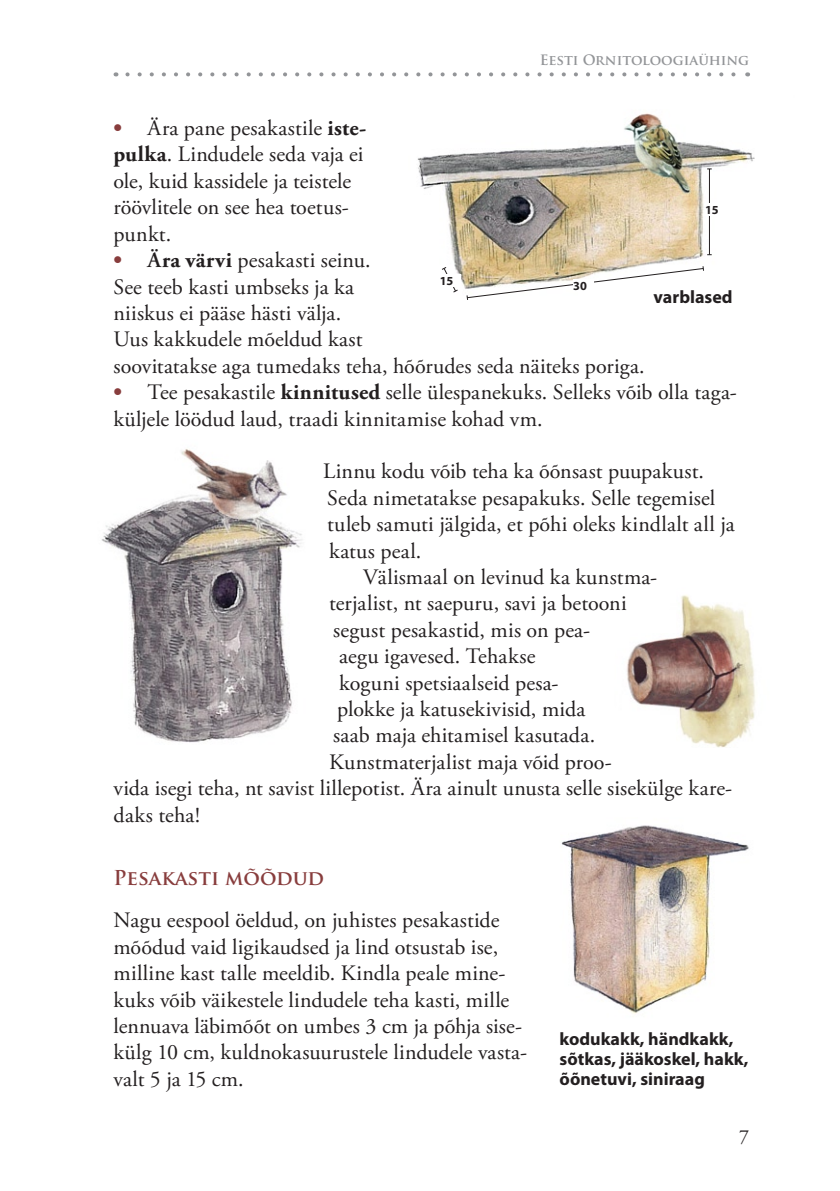
<style>
.page{position:relative;width:840px;height:1191px;background:#fff}
.page>*{position:absolute;margin:0;border:0;box-sizing:border-box;transform-origin:0 0}
.t1{font:22px/26.4px "Adobe Garamond Pro";letter-spacing:.005em;color:#231f20}
.t2{font:700 20px "Trajan Pro";color:#883d3d}
.t3{font:20px "Adobe Garamond Pro";color:#231f20}
.t4{font:700 18px/20px "Myriad Pro";color:#231f20}
.t5{font:700 14px "Trajan Pro";color:#939598}
.t6{font:700 12.4px "Myriad Pro";color:#231f20}
.s1{font-weight:700;color:#883d3d}
.s2{font-weight:700}
.s3{font-weight:600}
</style>
<div class="page">
<svg style="left:127px;top:72px;width:609px;height:4px"></svg>
<img style="left:417px;top:113px;width:338px;height:176px">
<img style="left:101px;top:449px;width:201px;height:294px">
<img style="left:627px;top:595px;width:129px;height:152px">
<img style="left:561px;top:825px;width:188px;height:189px">
<svg style="left:466px;top:266px;width:238px;height:34px"></svg>
<div style="left:573px;top:279px;width:20px;height:12px;background:#fff"></div>
<hr style="left:708px;top:169px;width:1px;height:86px;background:#231f20">
<div style="left:704px;top:203px;width:21px;height:13px;background:#fff"></div>
<svg style="left:440px;top:266px;width:18px;height:27px"></svg>
<div style="left:439px;top:274px;width:21px;height:13px;background:#fff"></div>
<p class="t5" style="left:539px;top:52px;width:211px">Eesti Ornitoloogiaühing</p>
<p class="t1" style="left:113px;top:116px;width:254px"><span class="s1">•</span> Ära pane pesakastile <span class="s2">iste&shy;pulka</span>. Lindudele seda vaja ei ole, kuid kassidele ja teistele röövlitele on see hea toetus&shy;punkt.</p>
<p class="t1" style="left:113px;top:248px;width:532px"><span class="s1">•</span> <span class="s3">Ä</span><span class="s2">ra värvi</span> pesakasti seinu.<br>See teeb kasti umbseks ja ka<br>niiskus ei pääse hästi välja.<br>Uus kakkudele mõeldud kast<br>soovitatakse aga tumedaks teha, hõõrudes seda näiteks poriga.</p>
<p class="t1" style="left:113px;top:380px;width:624px"><span class="s1">•</span> Tee pesakastile <span class="s2">kinnitused</span> selle ülespanekuks. Selleks võib olla taga&shy;küljele löödud laud, traadi kinnitamise kohad vm.</p>
<p class="t1" style="left:323px;top:459px;width:382px">Linnu kodu võib teha ka õõnsast puupakust.</p>
<p class="t1" style="left:327px;top:485px;width:389px">Seda nimetatakse pesapakuks. Selle tegemisel</p>
<p class="t1" style="left:327px;top:512px;width:408px">tuleb samuti jälgida, et põhi oleks kindlalt all ja</p>
<p class="t1" style="left:329px;top:538px;width:94px">katus peal.</p>
<p class="t1" style="left:363px;top:564px;width:295px">Välismaal on levinud ka kunstma-</p>
<p class="t1" style="left:329px;top:591px;width:299px">terjalist, nt saepuru, savi ja betooni</p>
<p class="t1" style="left:333px;top:617px;width:258px">segust pesakastid, mis on pea-</p>
<p class="t1" style="left:339px;top:644px;width:197px">aegu igavesed. Tehakse</p>
<p class="t1" style="left:339px;top:670px;width:221px">koguni spetsiaalseid pesa-</p>
<p class="t1" style="left:337px;top:696px;width:249px">plokke ja katusekivisid, mida</p>
<p class="t1" style="left:333px;top:723px;width:263px">saab maja ehitamisel kasutada.</p>
<p class="t1" style="left:329px;top:749px;width:284px">Kunstmaterjalist maja võid proo-</p>
<p class="t1" style="left:113px;top:776px;width:620px">vida isegi teha, nt savist lillepotist. Ära ainult unusta selle sisekülge kare-</p>
<p class="t1" style="left:113px;top:802px;width:88px">daks teha!</p>
<p class="t6" style="left:704px;top:203px;width:15px">15</p>
<p class="t6" style="left:439px;top:274px;width:15px">15</p>
<p class="t6" style="left:573px;top:279px;width:15px">30</p>
<p class="t4" style="left:653px;top:287px;width:81px">varblased</p>
<p class="t2" style="left:113px;top:865px;width:212px">Pesakasti mõõdud</p>
<p class="t1" style="left:113px;top:908px;width:415px">Nagu eespool öeldud, on juhistes pesakastide mõõdud vaid ligikaudsed ja lind otsustab ise, milline kast talle meeldib. Kindla peale mine&shy;kuks võib väikestele lindudele teha kasti, mille lennuava läbimõõt on umbes 3 cm ja põhja sise&shy;külg 10 cm, kuldnokasuurustele lindudele vasta&shy;valt 5 ja 15 cm.</p>
<p class="t4" style="left:559px;top:1028px;width:190px">kodukakk, händkakk, sõtkas, jääkoskel, hakk, õõnetuvi, siniraag</p>
<p class="t3" style="left:738px;top:1124px;width:11px">7</p>
</div>
